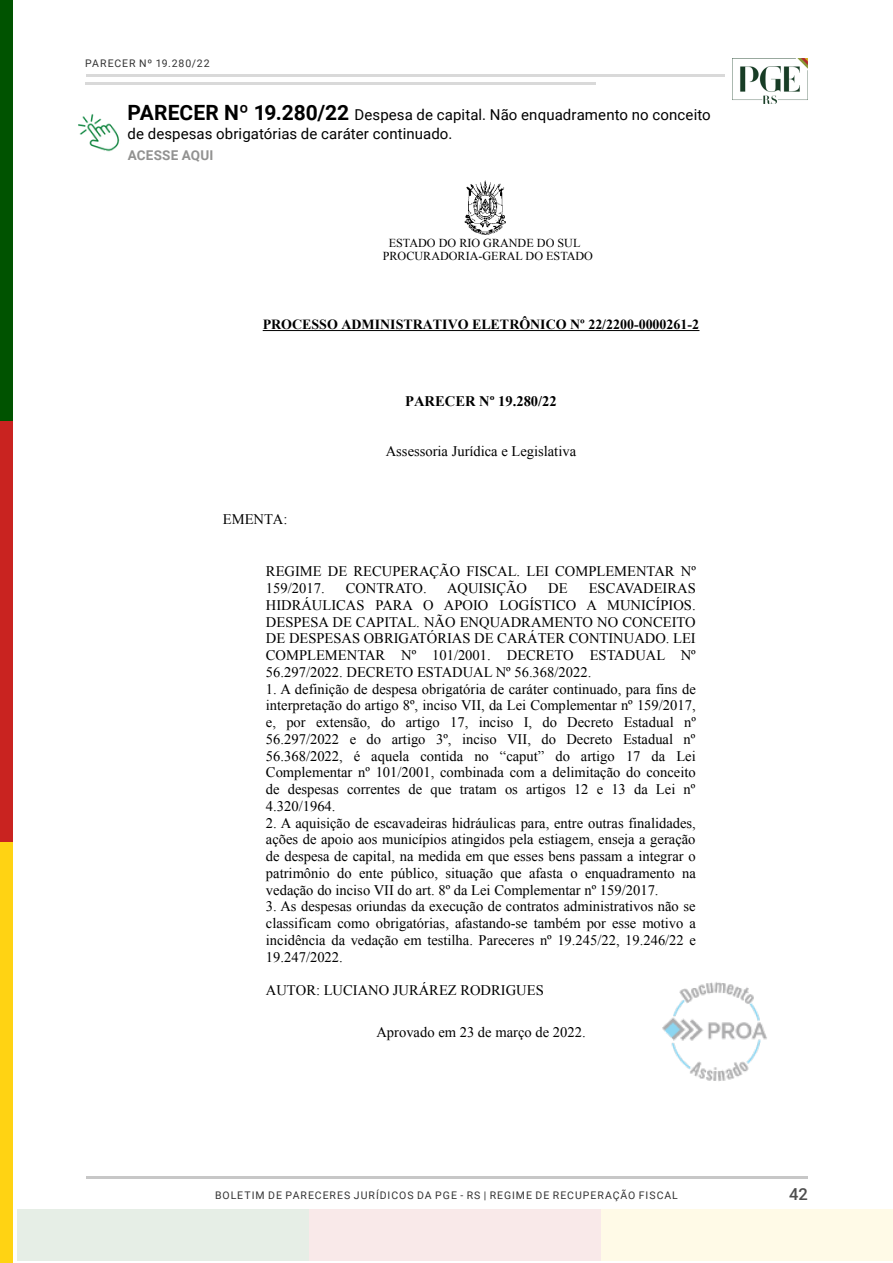
<style>
.page{position:relative;width:893px;height:1263px;background:#fff}
.page>*{position:absolute;margin:0;border:0;box-sizing:border-box;transform-origin:0 0}
.t1{font:500 16.5px "Roboto";color:#4d4d4d}
.t2{font:15px/19.5px "Roboto";letter-spacing:.005em;color:#000}
.t3{font:14.55px/16.8px "Times New Roman";color:#000;text-align:justify}
.t4{font:700 14.55px "Times New Roman";color:#000}
.t5{font:700 13.95px "Times New Roman";color:#000}
.t6{font:700 13.5px "Roboto";letter-spacing:.02em;color:#929291}
.t7{font:12.15px/14px "Times New Roman";color:#000;text-align:center}
.t8{font:10.5px "Roboto";letter-spacing:.09em;color:#333}
.s1{font-weight:700;font-size:21px}
</style>
<div class="page">
<img style="left:732px;top:59px;width:76px;height:45px">
<div style="left:0;top:0;width:13px;height:421px;background:#005300"></div>
<div style="left:0;top:421px;width:13px;height:421px;background:#c92320"></div>
<div style="left:0;top:842px;width:13px;height:421px;background:#ffd313"></div>
<div style="left:17px;top:1210px;width:292px;height:51px;background:#e6eee6"></div>
<div style="left:309px;top:1210px;width:292px;height:51px;background:#f9e9e9"></div>
<div style="left:601px;top:1210px;width:292px;height:51px;background:#fffae7"></div>
<hr style="left:86px;top:1176px;width:721px;height:2px;background:#000">
<hr style="left:86px;top:74px;width:638px;height:3px;background:#000">
<hr style="left:86px;top:83px;width:510px;height:2px;background:#000">
<hr style="left:263px;top:330px;width:436px;height:1px;background:#000">
<img style="left:464px;top:180px;width:42px;height:55px">
<img style="left:662px;top:982px;width:105px;height:99px">
<img style="left:78px;top:114px;width:42px;height:38px">
<p class="t8" style="left:85px;top:56px;width:126px">PARECER Nº 19.280/22</p>
<p class="t2" style="left:128px;top:104px;width:585px"><span class="s1">PARECER Nº 19.280/22</span> Despesa de capital. Não enquadramento no conceito de despesas obrigatórias de caráter continuado.</p>
<p class="t6" style="left:128px;top:146px;width:87px">ACESSE AQUI</p>
<p class="t7" style="left:383px;top:235px;width:212px">ESTADO DO RIO GRANDE DO SUL<br>PROCURADORIA-GERAL DO ESTADO</p>
<p class="t5" style="left:263px;top:316px;width:438px">PROCESSO ADMINISTRATIVO ELETRÔNICO Nº 22/2200-0000261-2</p>
<p class="t3" style="left:223px;top:510px;width:66px">EMENTA:</p>
<p class="t4" style="left:405px;top:392px;width:153px">PARECER Nº 19.280/22</p>
<p class="t3" style="left:386px;top:443px;width:192px">Assessoria Jurídica e Legislativa</p>
<p class="t3" style="left:266px;top:563px;width:431px">REGIME DE RECUPERAÇÃO FISCAL. LEI COMPLEMENTAR Nº<br>159/2017.</p>
<p class="t3" style="left:346px;top:580px;width:83px">CONTRATO.</p>
<p class="t3" style="left:447px;top:580px;width:82px">AQUISIÇÃO</p>
<p class="t3" style="left:548px;top:580px;width:21px">DE</p>
<p class="t3" style="left:266px;top:580px;width:431px;text-indent:323px">ESCAVADEIRAS HIDRÁULICAS PARA O APOIO LOGÍSTICO A MUNICÍPIOS.<br>DESPESA DE CAPITAL. NÃO ENQUADRAMENTO NO CONCEITO DE DESPESAS OBRIGATÓRIAS DE CARÁTER CONTINUADO. LEI COMPLEMENTAR Nº 101/2001. DECRETO ESTADUAL Nº 56.297/2022. DECRETO ESTADUAL Nº 56.368/2022.</p>
<p class="t3" style="left:266px;top:680px;width:431px">1. A definição de despesa obrigatória de caráter continuado, para fins de interpretação do artigo 8º, inciso VII, da Lei Complementar nº 159/2017, e, por extensão, do artigo 17, inciso I, do Decreto Estadual nº 56.297/2022 e do artigo 3º, inciso VII, do Decreto Estadual nº 56.368/2022, é aquela contida no “caput” do artigo 17 da Lei Complementar nº 101/2001, combinada com a delimitação do conceito de despesas correntes de que tratam os artigos 12 e 13 da Lei nº 4.320/1964.</p>
<p class="t3" style="left:266px;top:814px;width:431px">2. A aquisição de escavadeiras hidráulicas para, entre outras finalidades, ações de apoio aos municípios atingidos pela estiagem, enseja a geração de despesa de capital, na medida em que esses bens passam a integrar o patrimônio do ente público, situação que afasta o enquadramento na vedação do inciso VII do art. 8º da Lei Complementar nº 159/2017.</p>
<p class="t3" style="left:266px;top:898px;width:431px">3. As despesas oriundas da execução de contratos administrativos não se classificam como obrigatórias, afastando-se também por esse motivo a incidência da vedação em testilha. Pareceres nº 19.245/22, 19.246/22 e 19.247/2022.</p>
<p class="t3" style="left:266px;top:982px;width:279px">AUTOR: LUCIANO JURÁREZ RODRIGUES</p>
<p class="t3" style="left:376px;top:1024px;width:211px">Aprovado em 23 de março de 2022.</p>
<p class="t8" style="left:215px;top:1188px;width:464px">BOLETIM DE PARECERES JURÍDICOS DA PGE - RS | REGIME DE RECUPERAÇÃO FISCAL</p>
<p class="t1" style="left:789px;top:1183px;width:20px">42</p>
</div>
